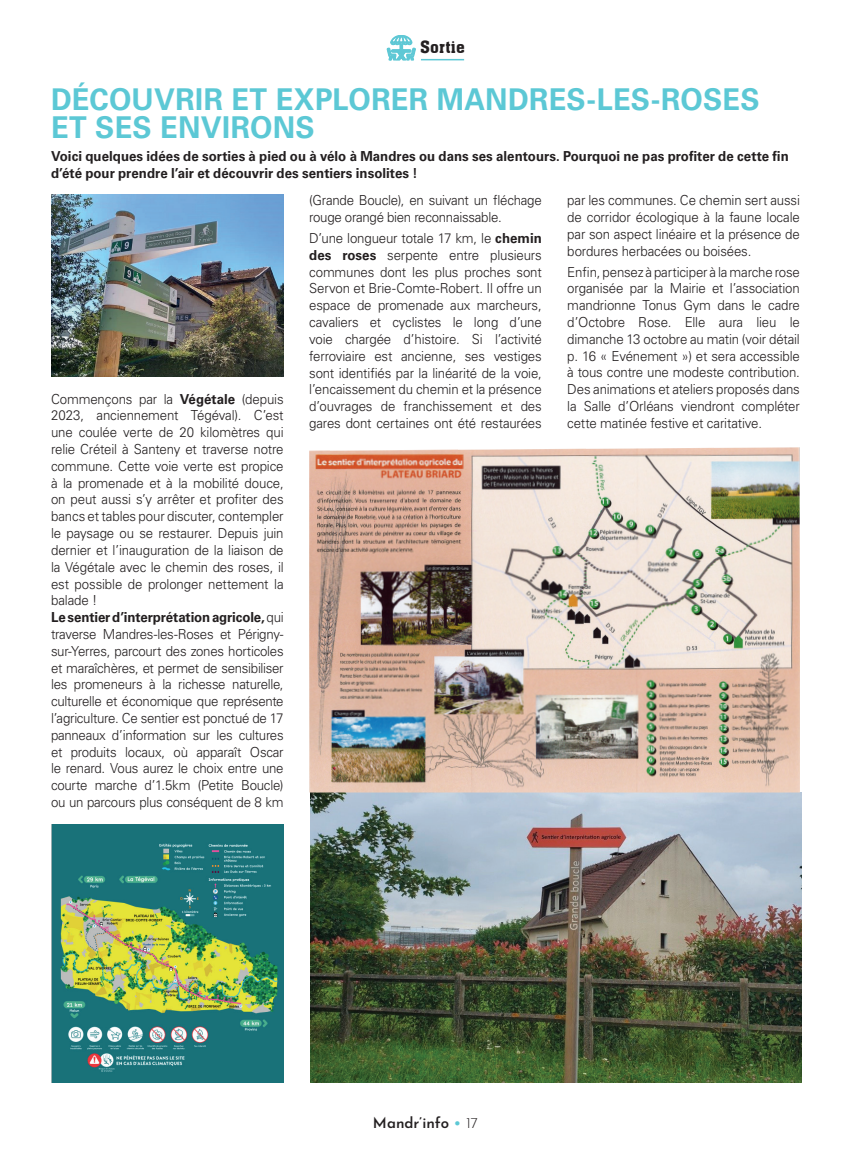
<style>
.page{position:relative;width:851px;height:1149px;background:#fff}
.page>*{position:absolute;margin:0;border:0;box-sizing:border-box;transform-origin:0 0}
.t1{font:700 30px/28.5px "Univers LT Std";letter-spacing:.01em;color:#5cc8d5;scale:.96 1}
.t2{font:700 16.5px "Aachen";letter-spacing:.01em;color:#231f20}
.t3{font:600 15px "Josefin Sans";letter-spacing:-.005em;color:#231f20}
.t4{font:300 13.8px/16.8px "Univers LT Std";letter-spacing:-.015em;color:#231f20;text-align:justify;scale:.96 1}
.t5{font:700 13.8px/16.8px "Univers LT Std";color:#231f20;scale:.96 1}
.s1{font-weight:700}
.s2{color:#5cc8d5}
.s3{font-weight:300}
</style>
<div class="page">
<hr style="left:421px;top:59px;width:43px;height:1px;background:#5cc8d5">
<svg style="left:387px;top:35px;width:28px;height:25px"></svg>
<img style="left:51px;top:824px;width:232px;height:258px">
<img style="left:51px;top:194px;width:232px;height:182px">
<img style="left:309px;top:447px;width:491px;height:634px">
<p class="t2" style="left:420px;top:35px;width:46px">Sortie</p>
<h1 class="t1" style="left:51px;top:85px;width:739px">DÉCOUVRIR ET EXPLORER MANDRES-LES-ROSES<br>ET SES ENVIRONS</h1>
<p class="t5" style="left:51px;top:147px;width:769px">Voici quelques idées de sorties à pied ou à vélo à Mandres ou dans ses alentours. Pourquoi ne pas profiter de cette fin d’été pour prendre l’air et découvrir des sentiers insolites !</p>
<p class="t4" style="left:51px;top:390px;width:244px;text-align:left">Commençons par la <span class="s1">Végétale</span> (depuis 2023, anciennement Tégéval). C’est une coulée verte de 20 kilomètres qui relie Créteil à Santeny et traverse notre commune. Cette voie verte est propice à la promenade et à la mobilité douce, on peut aussi s’y arrêter et profiter des bancs et tables pour discuter, contempler le paysage ou se restaurer. Depuis juin dernier et l’inauguration de la liaison de la Végétale avec le chemin des roses, il est possible de prolonger nettement la balade !<br><span class="s1">Le sentier d’interprétation agricole,</span> qui traverse Mandres-les-Roses et Périgny&shy;sur-Yerres, parcourt des zones horticoles et maraîchères, et permet de sensibiliser les promeneurs à la richesse naturelle, culturelle et économique que représente l’agriculture. Ce sentier est ponctué de 17 panneaux d’information sur les cultures et produits locaux, où apparaît Oscar le renard. Vous aurez le choix entre une courte marche d’1.5km (Petite Boucle) ou un parcours plus conséquent de 8 km</p>
<p class="t4" style="left:309px;top:192px;width:244px">(Grande Boucle), en suivant un fléchage rouge orangé bien reconnaissable.</p>
<p class="t4" style="left:309px;top:230px;width:244px">D’une longueur totale 17 km, le <span class="s1">chemin des roses</span> serpente entre plusieurs communes dont les plus proches sont Servon et Brie-Comte-Robert. Il offre un espace de promenade aux marcheurs, cavaliers et cyclistes le long d’une voie chargée d’histoire. Si l’activité ferroviaire est ancienne, ses vestiges sont identifiés par la linéarité de la voie, l’encaissement du chemin et la présence d’ouvrages de franchissement et des gares dont certaines ont été restaurées</p>
<p class="t4" style="left:567px;top:192px;width:244px">par les communes. Ce chemin sert aussi de corridor écologique à la faune locale par son aspect linéaire et la présence de bordures herbacées ou boisées.</p>
<p class="t4" style="left:567px;top:263px;width:244px">Enfin, pensez à participer à la marche rose organisée par la Mairie et l’association mandrionne Tonus Gym dans le cadre d’Octobre Rose. Elle aura lieu le dimanche 13 octobre au matin (voir détail p. 16 « Evénement ») et sera accessible à tous contre une modeste contribution.<br>Des animations et ateliers proposés dans la Salle d’Orléans viendront compléter cette matinée festive et caritative.</p>
<p class="t3" style="left:373px;top:1109px;width:107px">Mandr’info <span class="s2">•</span> <span class="s3">17</span></p>
</div>
